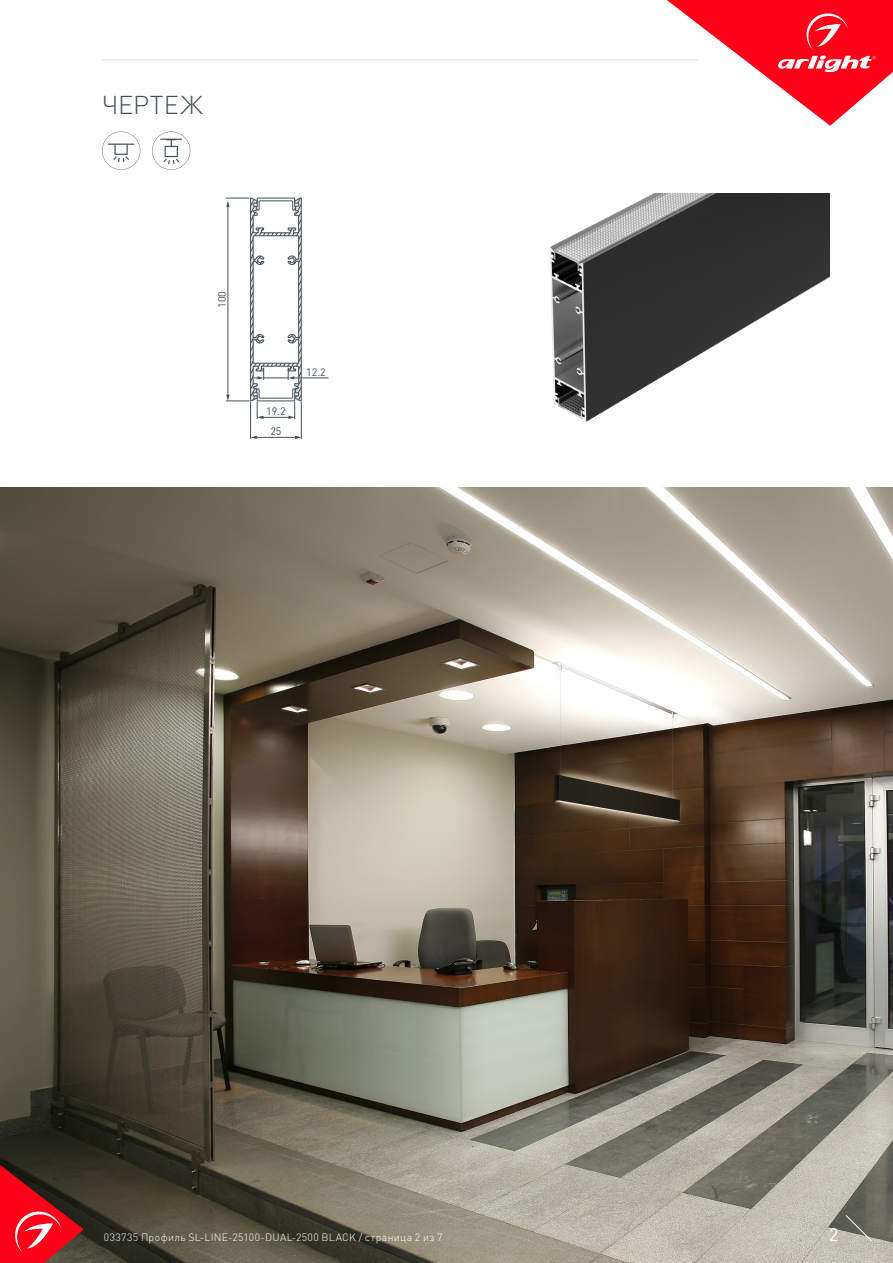
<style>
.page{position:relative;width:893px;height:1263px;background:#fff}
.page>*{position:absolute;margin:0;border:0;box-sizing:border-box;transform-origin:0 0}
.t1{font:300 25.5px "DIN Pro";letter-spacing:.01em;color:#425159}
.t2{font:18px "DIN Pro";color:#fff}
.t3{font:10.65px/20px "DIN Pro";color:#425159;text-align:center}
.t4{font:300 10.5px "DIN Pro";letter-spacing:.035em;color:#fff}
</style>
<div class="page">
<img style="left:0;top:487px;width:893px;height:776px">
<svg style="left:0;top:1165px;width:84px;height:98px;background:#ab1f28"></svg>
<svg style="left:845px;top:1215px;width:27px;height:26px"></svg>
<svg style="left:667px;top:0;width:226px;height:126px"></svg>
<hr style="left:102px;top:60px;width:595px;height:1px;background:#dcdddf">
<svg style="left:102px;top:132px;width:38px;height:38px"></svg>
<svg style="left:152px;top:132px;width:38px;height:38px"></svg>
<img style="left:550px;top:193px;width:279px;height:229px">
<hr style="left:256px;top:437px;width:40px;height:1px;background:#425159">
<svg style="left:295px;top:436px;width:6px;height:3px"></svg>
<svg style="left:251px;top:436px;width:6px;height:3px"></svg>
<hr style="left:301px;top:402px;width:1px;height:37px;background:#425159">
<hr style="left:250px;top:402px;width:1px;height:37px;background:#425159">
<hr style="left:293px;top:378px;width:35px;height:1px;background:#425159">
<svg style="left:226px;top:197px;width:76px;height:222px"></svg>
<p class="t1" style="left:102px;top:87px;width:102px">ЧЕРТЕЖ</p>
<p class="t3" style="left:211px;top:308px;width:18px;rotate:-90deg">100</p>
<p class="t3" style="left:266px;top:401px;width:21px">19.2<br>25</p>
<p class="t3" style="left:306px;top:362px;width:21px">12.2</p>
<p class="t4" style="left:104px;top:1230px;width:340px">033735 Профиль SL-LINE-25100-DUAL-2500 BLACK / страница 2 из 7</p>
<p class="t2" style="left:829px;top:1222px;width:11px">2</p>
</div>
